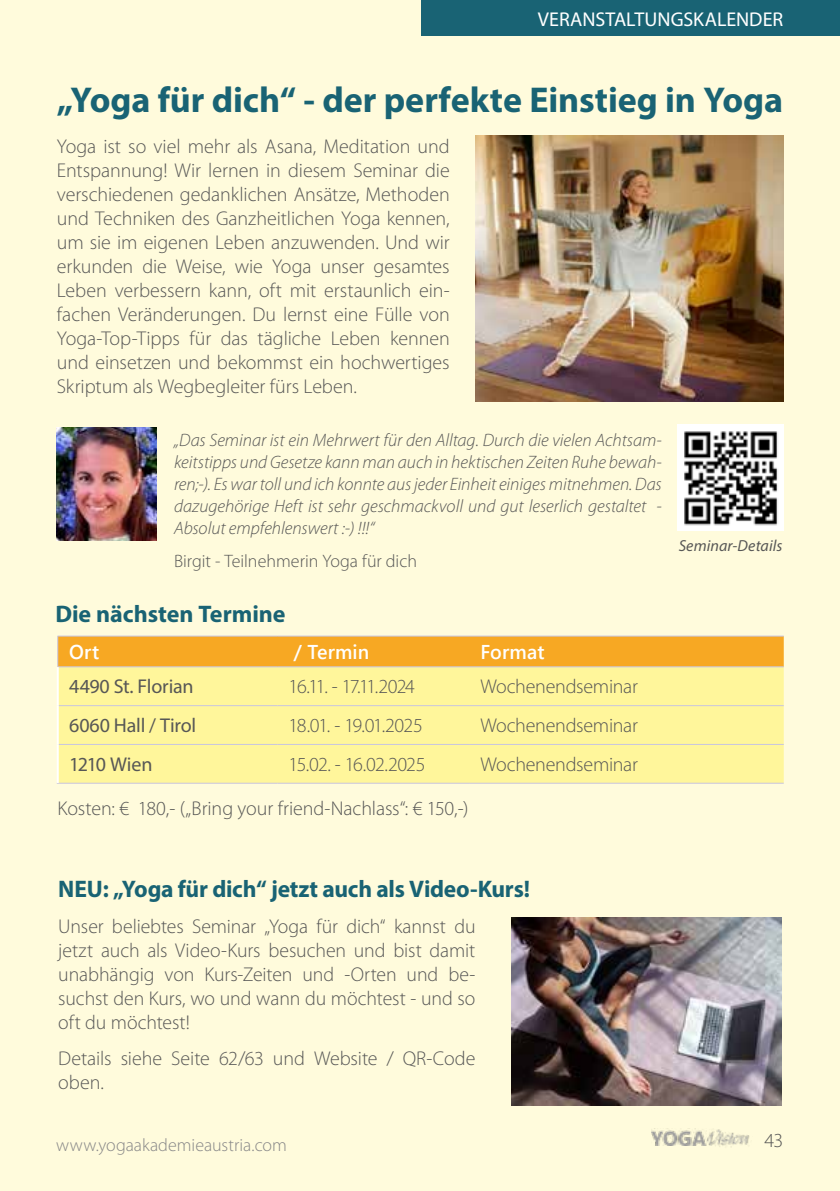
<style>
.page{position:relative;width:840px;height:1191px;background:#fff}
.page>*{position:absolute;margin:0;border:0;box-sizing:border-box;transform-origin:0 0}
.t1{font:700 36px "Myriad Pro";color:#196374}
.t2{font:700 24px "Myriad Pro";letter-spacing:-.01em;color:#196374}
.t3{font:300 20px/24px "Myriad Pro";letter-spacing:-.005em;color:#575756;text-align:justify}
.t4{font:20px "Myriad Pro";letter-spacing:-.01em;color:#575756}
.t5{font:20px "Grandesign Neue Roman";letter-spacing:-.005em;color:#fff}
.t6{font:300 20px "Myriad Pro";letter-spacing:-.07em;color:#575756}
.t7{font:300 20px "Myriad Pro";letter-spacing:-.06em;color:#575756}
.t8{font:300 20px "Myriad Pro";letter-spacing:-.045em;color:#575756}
.t9{font:600 20px "Segoe UI";letter-spacing:.005em;color:#fff}
.t10{font:20px "Myriad Pro";letter-spacing:-.035em;color:#575756}
.t11{font:italic 300 18px/22px "Myriad Pro";color:#575756;text-align:justify}
.t12{font:300 18px "Myriad Pro";color:#575756}
.t13{font:300 18px "Myriad Pro";color:#878787}
.t14{font:italic 16px "Myriad Pro";letter-spacing:.005em;color:#575756}
</style>
<div class="page">
<div style="left:0;top:0;width:839px;height:1191px;background:#fffbdc"></div>
<img style="left:651px;top:1128px;width:54px;height:17px">
<img style="left:705px;top:1129px;width:45px;height:18px">
<div style="left:421px;top:0;width:418px;height:35px;background:#196374"></div>
<img style="left:475px;top:135px;width:307px;height:266px">
<div style="left:58px;top:636px;width:725px;height:30px;background:#f7a823"></div>
<div style="left:59px;top:667px;width:724px;height:116px;background:#fff69b"></div>
<hr style="left:57px;top:666px;width:220px;height:1px;background:#c8c5e0">
<hr style="left:277px;top:666px;width:192px;height:1px;background:#c8c5e0">
<hr style="left:469px;top:666px;width:314px;height:1px;background:#c8c5e0">
<hr style="left:59px;top:705px;width:218px;height:1px;background:#c8c5e0">
<hr style="left:277px;top:705px;width:192px;height:1px;background:#c8c5e0">
<hr style="left:469px;top:705px;width:314px;height:1px;background:#c8c5e0">
<hr style="left:59px;top:744px;width:218px;height:1px;background:#c8c5e0">
<hr style="left:277px;top:744px;width:192px;height:1px;background:#c8c5e0">
<hr style="left:469px;top:744px;width:314px;height:1px;background:#c8c5e0">
<hr style="left:57px;top:783px;width:220px;height:1px;background:#c8c5e0">
<hr style="left:277px;top:783px;width:192px;height:1px;background:#c8c5e0">
<hr style="left:469px;top:783px;width:314px;height:1px;background:#c8c5e0">
<hr style="left:57px;top:635px;width:220px;height:1px;background:#c8c5e0">
<hr style="left:57px;top:636px;width:1px;height:30px;background:#c8c5e0">
<hr style="left:277px;top:635px;width:192px;height:1px;background:#c8c5e0">
<hr style="left:469px;top:635px;width:314px;height:1px;background:#c8c5e0">
<hr style="left:57px;top:667px;width:2px;height:38px;background:#fff">
<hr style="left:57px;top:705px;width:2px;height:39px;background:#fff">
<hr style="left:57px;top:744px;width:2px;height:39px;background:#fff">
<img style="left:57px;top:428px;width:99px;height:113px">
<img style="left:511px;top:917px;width:270px;height:189px">
<img style="left:677px;top:425px;width:105px;height:105px">
<p class="t5" style="left:537px;top:8px;width:246px">VERANSTALTUNGSKALENDER</p>
<h1 class="t1" style="left:57px;top:76px;width:727px">„Yoga für dich“ - der perfekte Einstieg in Yoga</h1>
<p class="t3" style="left:57px;top:134px;width:394px">Yoga ist so viel mehr als Asana, Meditation und Entspannung! Wir lernen in diesem Seminar die verschiedenen gedanklichen Ansätze, Methoden und Techniken des Ganzheitlichen Yoga kennen, um sie im eigenen Leben anzuwenden. Und wir erkunden die Weise, wie Yoga unser gesamtes Leben verbessern kann, oft mit erstaunlich ein&shy;fachen Veränderungen. Du lernst eine Fülle von Yoga-Top-Tipps für das tägliche Leben kennen und einsetzen und bekommst ein hochwertiges Skriptum als Wegbegleiter fürs Leben.</p>
<p class="t11" style="left:174px;top:428px;width:489px">„Das Seminar ist ein Mehrwert für den Alltag. Durch die vielen Achtsam&shy;keitstipps und Gesetze kann man auch in hektischen Zeiten Ruhe bewah&shy;ren;-). Es war toll und ich konnte aus jeder Einheit einiges mitnehmen. Das dazugehörige Heft ist sehr geschmackvoll und gut leserlich gestaltet - Absolut empfehlenswert :-) !!!“</p>
<p class="t12" style="left:174px;top:550px;width:244px">Birgit - Teilnehmerin Yoga für dich</p>
<p class="t2" style="left:55px;top:598px;width:231px">Die nächsten Termine</p>
<p class="t9" style="left:69px;top:633px;width:32px">Ort</p>
<p class="t9" style="left:294px;top:633px;width:77px">/ Termin</p>
<p class="t9" style="left:480px;top:633px;width:65px">Format</p>
<p class="t4" style="left:69px;top:674px;width:126px">4490 St. Florian</p>
<p class="t6" style="left:288px;top:674px;width:128px">16.11. - 17.11.2024</p>
<p class="t3" style="left:480px;top:674px;width:159px">Wochenendseminar</p>
<p class="t4" style="left:69px;top:713px;width:129px">6060 Hall / Tirol</p>
<p class="t7" style="left:288px;top:713px;width:136px">18.01. - 19.01.2025</p>
<p class="t3" style="left:480px;top:713px;width:159px">Wochenendseminar</p>
<p class="t10" style="left:69px;top:751px;width:85px">1210 Wien</p>
<p class="t8" style="left:288px;top:752px;width:138px">15.02. - 16.02.2025</p>
<p class="t3" style="left:480px;top:752px;width:159px">Wochenendseminar</p>
<p class="t3" style="left:58px;top:795px;width:412px">Kosten: € 180,- („Bring your friend-Nachlass“: € 150,-)</p>
<p class="t14" style="left:678px;top:536px;width:105px">Seminar-Details</p>
<p class="t2" style="left:58px;top:872px;width:473px">NEU: „Yoga für dich“ jetzt auch als Video-Kurs!</p>
<p class="t3" style="left:58px;top:914px;width:418px">Unser beliebtes Seminar „Yoga für dich“ kannst du jetzt auch als Video-Kurs besuchen und bist damit unabhängig von Kurs-Zeiten und -Orten und be&shy;suchst den Kurs, wo und wann du möchtest - und so oft du möchtest!</p>
<p class="t3" style="left:58px;top:1045px;width:418px">Details siehe Seite 62/63 und Website / QR-Code oben.</p>
<p class="t13" style="left:56px;top:1133px;width:232px">www.yogaakademieaustria.com</p>
<p class="t3" style="left:764px;top:1128px;width:20px">43</p>
</div>
